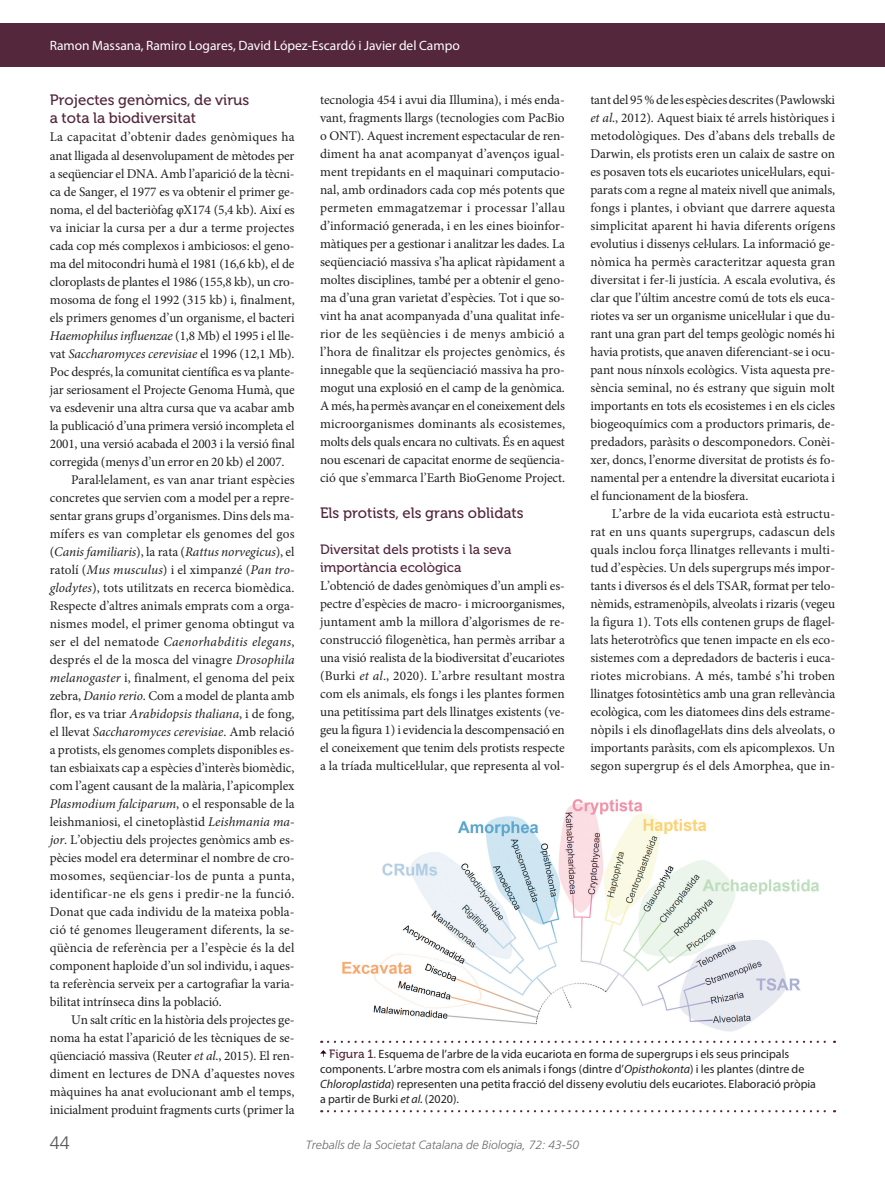
<style>
.page{position:relative;width:885px;height:1183px;background:#fff}
.page>*{position:absolute;margin:0;border:0;box-sizing:border-box;transform-origin:0 0}
.t1{font:300 18px "Frutiger LT Std";color:#57585a}
.L1{font:15px/18px "Museo 500";color:#54273c}
.t2{font:13.5px "Myriad Pro";color:#fff}
.L2{font:13.5px/18px "Museo 500";color:#54273c}
.Z{font:13.35px/18px "Minion Pro";letter-spacing:-.005em;color:#231f20;text-align:justify}
.Z0{font:13.35px/18px "Minion Pro";letter-spacing:-.005em;color:#231f20;text-align:justify}
.Peu_figura{font:12px/15px "Myriad Pro";color:#231f20}
.t3{font:italic 300 12px "Frutiger LT Std";color:#6c6d70}
.s1{font-style:italic}
.s2{font-family:"Museo 500";color:#54273c}
</style>
<div class="page">
<div style="left:0;top:23px;width:884px;height:44px;background:#54273c"></div>
<img style="left:342px;top:799px;width:477px;height:232px">
<svg style="left:328px;top:1040px;width:507px;height:2px"></svg>
<svg style="left:328px;top:1110px;width:507px;height:2px"></svg>
<svg style="left:320px;top:1050px;width:6px;height:6px"></svg>
<p class="t2" style="left:50px;top:37px;width:411px">Ramon Massana, Ramiro Logares, David López-Escardó i Javier del Campo</p>
<p class="L1" style="left:50px;top:91px;width:201px">Projectes genòmics, de virus a tota la biodiversitat</p>
<p class="Z0" style="left:50px;top:128px;width:246px">La capacitat d’obtenir dades genòmiques ha anat lligada al desenvolupament de mètodes per a seqüenciar el DNA. Amb l’aparició de la tècni&shy;ca de Sanger, el 1977 es va obtenir el primer ge&shy;noma, el del bacteriòfag φX174 (5,4 kb). Així es va iniciar la cursa per a dur a terme projectes cada cop més complexos i ambiciosos: el geno&shy;ma del mitocondri humà el 1981 (16,6 kb), el de cloroplasts de plantes el 1986 (155,8 kb), un cro&shy;mosoma de fong el 1992 (315 kb) i, finalment, els primers genomes d’un organisme, el bacteri <span class="s1">Haemophilus influenzae</span> (1,8 Mb) el 1995 i el lle&shy;vat <span class="s1">Saccharomyces cerevisiae</span> el 1996 (12,1 Mb).<br>Poc després, la comunitat científica es va plante&shy;jar seriosament el Projecte Genoma Humà, que va esdevenir una altra cursa que va acabar amb la publicació d’una primera versió incompleta el 2001, una versió acabada el 2003 i la versió final corregida (menys d’un error en 20 kb) el 2007.</p>
<p class="Z" style="left:50px;top:470px;width:246px;text-indent:21px">Paral·lelament, es van anar triant espècies concretes que servien com a model per a repre&shy;sentar grans grups d’organismes. Dins dels ma&shy;mífers es van completar els genomes del gos (<span class="s1">Canis familiaris</span>), la rata (<span class="s1">Rattus norvegicus</span>), el ratolí (<span class="s1">Mus musculus</span>) i el ximpanzé (<span class="s1">Pan tro&shy;glodytes</span>), tots utilitzats en recerca biomèdica.<br>Respecte d’altres animals emprats com a orga&shy;nismes model, el primer genoma obtingut va ser el del nematode <span class="s1">Caenorhabditis elegans</span>, després el de la mosca del vinagre <span class="s1">Drosophila melanogaster</span> i, finalment, el genoma del peix zebra, <span class="s1">Danio rerio</span>. Com a model de planta amb flor, es va triar <span class="s1">Arabidopsis thaliana</span>, i de fong, el llevat <span class="s1">Saccharomyces cerevisiae</span>. Amb relació a protists, els genomes complets disponibles es&shy;tan esbiaixats cap a espècies d’interès biomèdic, com l’agent causant de la malària, l’apicomplex <span class="s1">Plasmodium falciparum</span>, o el responsable de la leishmaniosi, el cinetoplàstid <span class="s1">Leishmania ma&shy;jor</span>. L’objectiu dels projectes genòmics amb es&shy;pècies model era determinar el nombre de cro&shy;mosomes, seqüenciar-los de punta a punta, identificar-ne els gens i predir-ne la funció.<br>Donat que cada individu de la mateixa pobla&shy;ció té genomes lleugerament diferents, la se&shy;qüència de referència per a l’espècie és la del component haploide d’un sol individu, i aques&shy;ta referència serveix per a cartografiar la varia&shy;bilitat intrínseca dins la població.</p>
<p class="Z" style="left:50px;top:1010px;width:246px;text-indent:21px">Un salt crític en la història dels projectes ge&shy;noma ha estat l’aparició de les tècniques de se&shy;qüenciació massiva (Reuter <span class="s1">et al</span>., 2015). El ren&shy;diment en lectures de DNA d’aquestes noves màquines ha anat evolucionant amb el temps, inicialment produint fragments curts (primer la</p>
<p class="Z" style="left:320px;top:91px;width:246px">tecnologia 454 i avui dia Illumina), i més enda&shy;vant, fragments llargs (tecnologies com PacBio o ONT). Aquest increment espectacular de ren&shy;diment ha anat acompanyat d’avenços igual&shy;ment trepidants en el maquinari computacio&shy;nal, amb ordinadors cada cop més potents que permeten emmagatzemar i processar l’allau d’informació generada, i en les eines bioinfor&shy;màtiques per a gestionar i analitzar les dades. La seqüenciació massiva s’ha aplicat ràpidament a moltes disciplines, també per a obtenir el geno&shy;ma d’una gran varietat d’espècies. Tot i que so&shy;vint ha anat acompanyada d’una qualitat infe&shy;rior de les seqüències i de menys ambició a l’hora de finalitzar els projectes genòmics, és innegable que la seqüenciació massiva ha pro&shy;mogut una explosió en el camp de la genòmica.<br>A més, ha permès avançar en el coneixement dels microorganismes dominants als ecosistemes, molts dels quals encara no cultivats. És en aquest nou escenari de capacitat enorme de seqüencia&shy;ció que s’emmarca l’Earth BioGenome Project.</p>
<p class="L1" style="left:320px;top:504px;width:205px">Els protists, els grans oblidats</p>
<p class="L2" style="left:320px;top:540px;width:193px">Diversitat dels protists i la seva importància ecològica</p>
<p class="Z0" style="left:320px;top:577px;width:246px">L’obtenció de dades genòmiques d’un ampli es&shy;pectre d’espècies de macro- i microorganismes, juntament amb la millora d’algorismes de re&shy;construcció filogenètica, han permès arribar a una visió realista de la biodiversitat d’eucariotes (Burki <span class="s1">et al</span>., 2020). L’arbre resultant mostra com els animals, els fongs i les plantes formen una petitíssima part dels llinatges existents (ve&shy;geu la figura 1) i evidencia la descompensació en el coneixement que tenim dels protists respecte a la tríada multicel·lular, que representa al vol-</p>
<p class="Z0" style="left:590px;top:91px;width:246px">tant del 95 % de les espècies descrites (Pawlowski <span class="s1">et al</span>., 2012). Aquest biaix té arrels històriques i metodològiques. Des d’abans dels treballs de Darwin, els protists eren un calaix de sastre on es posaven tots els eucariotes unicel·lulars, equi&shy;parats com a regne al mateix nivell que animals, fongs i plantes, i obviant que darrere aquesta simplicitat aparent hi havia diferents orígens evolutius i dissenys cel·lulars. La informació ge&shy;nòmica ha permès caracteritzar aquesta gran diversitat i fer-li justícia. A escala evolutiva, és clar que l’últim ancestre comú de tots els euca&shy;riotes va ser un organisme unicel·lular i que du&shy;rant una gran part del temps geològic només hi havia protists, que anaven diferenciant-se i ocu&shy;pant nous nínxols ecològics. Vista aquesta pre&shy;sència seminal, no és estrany que siguin molt importants en tots els ecosistemes i en els cicles biogeoquímics com a productors primaris, de&shy;predadors, paràsits o descomponedors. Conèi&shy;xer, doncs, l’enorme diversitat de protists és fo&shy;namental per a entendre la diversitat eucariota i el funcionament de la biosfera.</p>
<p class="Z" style="left:590px;top:505px;width:246px;text-align:left;text-indent:21px">L’arbre de la vida eucariota està estructu&shy;rat en uns quants supergrups, cadascun dels quals inclou força llinatges rellevants i multi&shy;tud d’espècies. Un dels supergrups més impor&shy;tants i diversos és el dels TSAR, format per telo&shy;nèmids, estramenòpils, alveolats i rizaris (vegeu la figura 1). Tots ells contenen grups de flagel· lats heterotròfics que tenen impacte en els eco&shy;sistemes com a depredadors de bacteris i euca&shy;riotes microbians. A més, també s’hi troben llinatges fotosintètics amb una gran rellevància ecològica, com les diatomees dins dels estrame&shy;nòpils i els dinoflagel·lats dins dels alveolats, o importants paràsits, com els apicomplexos. Un segon supergrup és el dels Amorphea, que in-</p>
<p class="Peu_figura" style="left:320px;top:1045px;width:497px;text-indent:9px"><span class="s2">Figura 1.</span> Esquema de l’arbre de la vida eucariota en forma de supergrups i els seus principals components. L’arbre mostra com els animals i fongs (dintre d’<span class="s1">Opisthokonta</span>) i les plantes (dintre de <span class="s1">Chloroplastida</span>) representen una petita fracció del disseny evolutiu dels eucariotes. Elaboració pròpia a partir de Burki <span class="s1">et al.</span> (2020).</p>
<h1 class="t1" style="left:50px;top:1131px;width:22px">44</h1>
<p class="t3" style="left:306px;top:1137px;width:274px">Treballs de la Societat Catalana de Biologia, 72: 43-50</p>
</div>
